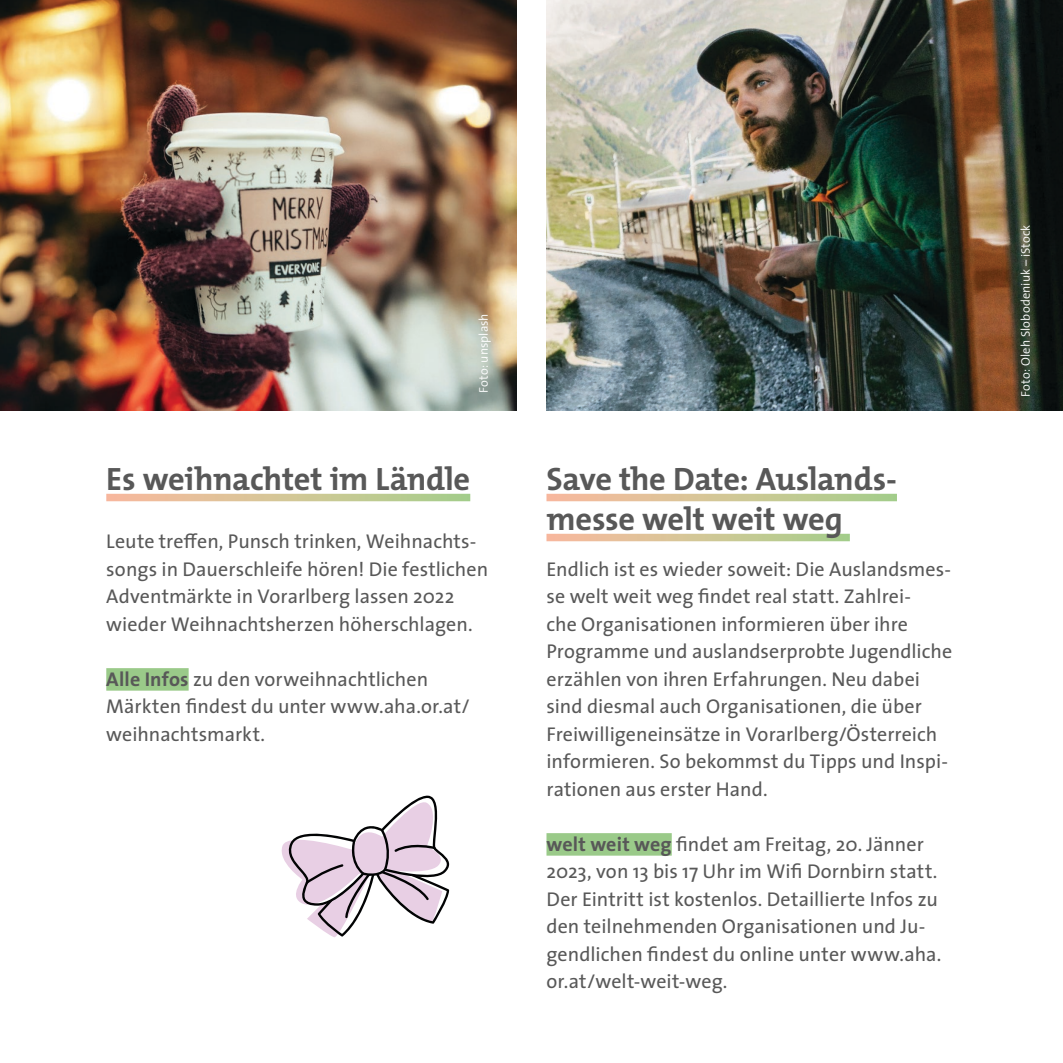
<style>
.page{position:relative;width:1063px;height:1063px;background:#fff}
.page>*{position:absolute;margin:0;border:0;box-sizing:border-box;transform-origin:0 0}
.t1{font:700 32.5px/40px "The Mix";letter-spacing:-.01em;color:#585858}
.t2{font:20px/27.5px "The Sans";letter-spacing:.005em;color:#585858}
.t3{font:300 12.5px "The Sans";letter-spacing:.01em;color:#fff}
.s1{font-weight:700}
</style>
<div class="page">
<img style="left:0;top:0;width:516px;height:411px">
<img style="left:546px;top:0;width:517px;height:411px">
<svg style="left:106px;top:494px;width:364px;height:7px"></svg>
<div style="left:106px;top:668px;width:83px;height:23px;background:#9aca89"></div>
<svg style="left:546px;top:494px;width:351px;height:7px"></svg>
<svg style="left:546px;top:534px;width:304px;height:7px"></svg>
<div style="left:546px;top:833px;width:126px;height:23px;background:#9aca89"></div>
<svg style="left:281px;top:795px;width:169px;height:143px"></svg>
<p class="t3" style="left:473px;top:393px;width:82px;rotate:-90deg">Foto: unsplash</p>
<h1 class="t1" style="left:106px;top:458px;width:366px">Es weihnachtet im Ländle</h1>
<p class="t2" style="left:106px;top:527px;width:383px">Leute treffen, Punsch trinken, Weihnachts&shy;songs in Dauerschleife hören! Die festlichen Adventmärkte in Vorarlberg lassen 2022 wieder Weihnachtsherzen höherschlagen.</p>
<p class="t2" style="left:106px;top:665px;width:365px"><span class="s1">Alle Infos</span> zu den vorweihnachtlichen<br>Märkten findest du unter www.aha.or.at/ weihnachtsmarkt.</p>
<h1 class="t1" style="left:546px;top:458px;width:352px">Save the Date: Auslands&shy;messe welt weit weg</h1>
<p class="t2" style="left:546px;top:555px;width:407px">Endlich ist es wieder soweit: Die Auslandsmes&shy;se welt weit weg findet real statt. Zahlrei-<br>che Organisationen informieren über ihre Programme und auslandserprobte Jugendliche erzählen von ihren Erfahrungen. Neu dabei sind diesmal auch Organisationen, die über Freiwilligeneinsätze in Vorarlberg/Österreich informieren. So bekommst du Tipps und Inspi&shy;rationen aus erster Hand.</p>
<p class="t2" style="left:546px;top:830px;width:396px"><span class="s1">welt weit weg</span> findet am Freitag, 20. Jänner 2023, von 13 bis 17 Uhr im Wifi Dornbirn statt.<br>Der Eintritt ist kostenlos. Detaillierte Infos zu den teilnehmenden Organisationen und Ju&shy;gendlichen findest du online unter www.aha. or.at/welt-weit-weg.</p>
<p class="t3" style="left:1015px;top:397px;width:174px;rotate:-90deg">Foto: Oleh Slobodeniuk – iStock</p>
</div>
